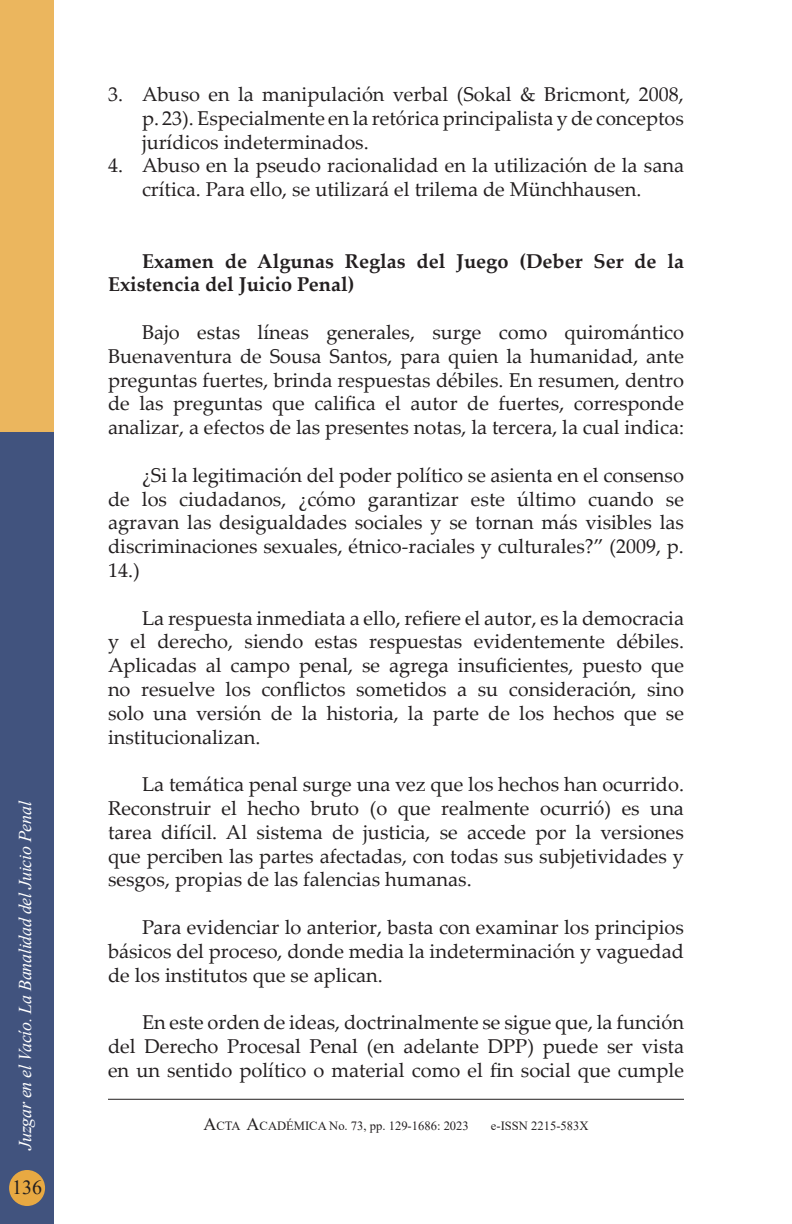
<style>
.page{position:relative;width:792px;height:1224px;background:#fff}
.page>*{position:absolute;margin:0;border:0;box-sizing:border-box;transform-origin:0 0}
.Párrafo_de_lista{font:20px/23.8px "Palatino Linotype";color:#231f20;text-align:justify}
.t1{font:700 20px/23.8px "Palatino Linotype";color:#231f20}
.t2{font:20px "Times New Roman";color:#231f20}
.t3{font:italic 18px "Times New Roman";letter-spacing:-.015em;color:#fff}
.t4{font:12.6px "Times New Roman";color:#231f20}
.s1{font-size:18px}
</style>
<div class="page">
<hr style="left:108px;top:1099px;width:576px;height:1px;background:#231f20">
<div style="left:0;top:432px;width:54px;height:792px;background:#41537e"></div>
<div style="left:0;top:0;width:54px;height:432px;background:#ebb65e"></div>
<div style="left:9px;top:1170px;width:36px;height:36px;background:#e8a942;border-radius:50%"></div>
<p class="t3" style="left:13px;top:1150px;width:350px;rotate:-90deg">Juzgar en el Vacío. La Banalidad del Juicio Penal</p>
<p class="t2" style="left:12px;top:1174px;width:31px">136</p>
<p class="Párrafo_de_lista" style="left:142px;top:82px;width:544px;text-indent:-34px">3. Abuso en la manipulación verbal (Sokal &amp; Bricmont, 2008, p. 23). Especialmente en la retórica principalista y de conceptos jurídicos indeterminados.</p>
<p class="Párrafo_de_lista" style="left:108px;top:153px;width:578px;text-align:center">4. Abuso en la pseudo racionalidad en la utilización de la sana crítica. Para ello, se utilizará el trilema de Münchhausen.</p>
<p class="t1" style="left:108px;top:248px;width:578px;text-indent:34px">Examen de Algunas Reglas del Juego (Deber Ser de la<br>Existencia del Juicio Penal)</p>
<p class="Párrafo_de_lista" style="left:108px;top:320px;width:578px;text-indent:34px">Bajo estas líneas generales, surge como quiromántico Buenaventura de Sousa Santos, para quien la humanidad, ante preguntas fuertes, brinda respuestas débiles. En resumen, dentro de las preguntas que califica el autor de fuertes, corresponde analizar, a efectos de las presentes notas, la tercera, la cual indica:</p>
<p class="Párrafo_de_lista" style="left:108px;top:462px;width:578px;text-indent:34px">¿Si la legitimación del poder político se asienta en el consenso de los ciudadanos, ¿cómo garantizar este último cuando se agravan las desigualdades sociales y se tornan más visibles las discriminaciones sexuales, étnico-raciales y culturales?” (2009, p.<br>14.)</p>
<p class="Párrafo_de_lista" style="left:108px;top:605px;width:578px;text-indent:34px">La respuesta inmediata a ello, refiere el autor, es la democracia y el derecho, siendo estas respuestas evidentemente débiles.<br>Aplicadas al campo penal, se agrega insuficientes, puesto que no resuelve los conflictos sometidos a su consideración, sino solo una versión de la historia, la parte de los hechos que se institucionalizan.</p>
<p class="Párrafo_de_lista" style="left:108px;top:772px;width:578px;text-indent:34px">La temática penal surge una vez que los hechos han ocurrido.<br>Reconstruir el hecho bruto (o que realmente ocurrió) es una tarea difícil. Al sistema de justicia, se accede por la versiones que perciben las partes afectadas, con todas sus subjetividades y sesgos, propias de las falencias humanas.</p>
<p class="Párrafo_de_lista" style="left:108px;top:915px;width:578px;text-indent:34px">Para evidenciar lo anterior, basta con examinar los principios básicos del proceso, donde media la indeterminación y vaguedad de los institutos que se aplican.</p>
<p class="Párrafo_de_lista" style="left:108px;top:1010px;width:578px;text-indent:34px">En este orden de ideas, doctrinalmente se sigue que, la función del Derecho Procesal Penal (en adelante DPP) puede ser vista en un sentido político o material como el fin social que cumple</p>
<p class="t4" style="left:203px;top:1117px;width:267px"><span class="s1">A</span>CTA <span class="s1">A</span>CADÉMICA No. 73, pp. 129-1686: 2023</p>
<p class="t4" style="left:491px;top:1117px;width:99px">e-ISSN 2215-583X</p>
</div>
